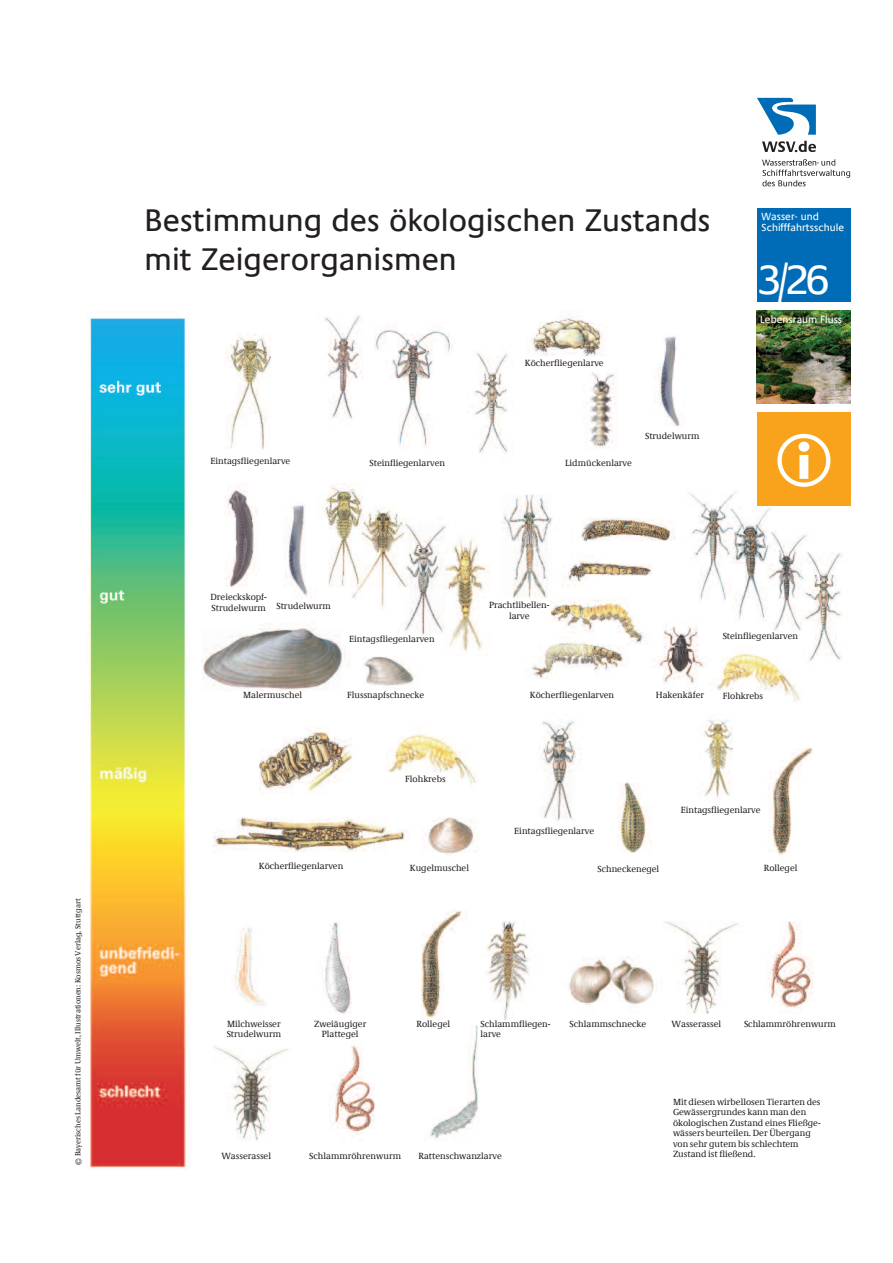
<style>
.page{position:relative;width:893px;height:1263px;background:#fff}
.page>*{position:absolute;margin:0;border:0;box-sizing:border-box;transform-origin:0 0}
.t1{font:42px "Praxis Com";color:#fff}
.t2{font:31.5px/39px "Praxis Com";color:#231f20}
.t3{font:10.5px/10.5px "Praxis Com";color:#fff}
.t4{font:9px/10.5px "Demos Com";color:#231f20}
.t5{font:7.5px "Demos Com";color:#231f20}
</style>
<div class="page">
<img style="left:89px;top:310px;width:762px;height:860px">
<svg style="left:757px;top:98px;width:59px;height:37px"></svg>
<svg style="left:762px;top:141px;width:54px;height:11px"></svg>
<svg style="left:762px;top:159px;width:88px;height:27px"></svg>
<div style="left:757px;top:412px;width:93px;height:94px;background:#f9a21c"></div>
<div style="left:757px;top:208px;width:93px;height:94px;background:#006bb6"></div>
<svg style="left:777px;top:434px;width:53px;height:53px"></svg>
<img style="left:757px;top:310px;width:93px;height:94px">
<div style="left:210px;top:457px;width:90px;height:21px;background:#fff"></div>
<div style="left:349px;top:636px;width:90px;height:12px;background:#fff"></div>
<div style="left:514px;top:828px;width:90px;height:10px;background:#fff"></div>
<div style="left:681px;top:806px;width:82px;height:11px;background:#fff"></div>
<div style="left:764px;top:865px;width:52px;height:10px;background:#fff"></div>
<div style="left:672px;top:1020px;width:52px;height:11px;background:#fff"></div>
<div style="left:221px;top:1152px;width:53px;height:10px;background:#fff"></div>
<div style="left:744px;top:1020px;width:106px;height:11px;background:#fff"></div>
<div style="left:309px;top:1152px;width:100px;height:10px;background:#fff"></div>
<div style="left:418px;top:1153px;width:100px;height:10px;background:#fff"></div>
<div style="left:673px;top:1098px;width:149px;height:70px;background:#fff"></div>
<div style="left:597px;top:865px;width:90px;height:11px;background:#fff"></div>
<div style="left:347px;top:692px;width:90px;height:10px;background:#fff"></div>
<div style="left:243px;top:692px;width:90px;height:10px;background:#fff"></div>
<div style="left:410px;top:865px;width:90px;height:10px;background:#fff"></div>
<div style="left:530px;top:692px;width:90px;height:10px;background:#fff"></div>
<div style="left:259px;top:862px;width:90px;height:11px;background:#fff"></div>
<div style="left:656px;top:692px;width:59px;height:10px;background:#fff"></div>
<div style="left:723px;top:692px;width:59px;height:11px;background:#fff"></div>
<div style="left:405px;top:776px;width:45px;height:10px;background:#fff"></div>
<div style="left:488px;top:602px;width:63px;height:22px;background:#fff"></div>
<div style="left:369px;top:459px;width:90px;height:21px;background:#fff"></div>
<div style="left:723px;top:632px;width:81px;height:12px;background:#fff"></div>
<div style="left:525px;top:360px;width:90px;height:10px;background:#fff"></div>
<div style="left:565px;top:460px;width:90px;height:14px;background:#fff"></div>
<div style="left:645px;top:432px;width:67px;height:16px;background:#fff"></div>
<div style="left:276px;top:603px;width:62px;height:16px;background:#fff"></div>
<div style="left:204px;top:594px;width:69px;height:24px;background:#fff"></div>
<div style="left:570px;top:1020px;width:83px;height:16px;background:#fff"></div>
<div style="left:480px;top:1020px;width:84px;height:38px;background:#fff"></div>
<div style="left:407px;top:1020px;width:52px;height:19px;background:#fff"></div>
<div style="left:309px;top:1020px;width:62px;height:20px;background:#fff"></div>
<div style="left:214px;top:1020px;width:80px;height:21px;background:#fff"></div>
<p class="t5" style="left:75px;top:1165px;width:268px;rotate:-90deg">© Bayerisches Landesamt für Umwelt, Illustrationen: Kosmos Verlag, Stuttgart</p>
<h2 class="t2" style="left:145px;top:201px;width:568px">Bestimmung des ökologischen Zustands mit Zeigerorganismen</h2>
<p class="t3" style="left:762px;top:212px;width:84px">Wasser- und<br>Schifffahrtsschule</p>
<h1 class="t1" style="left:757px;top:254px;width:75px">3/26</h1>
<p class="t3" style="left:760px;top:314px;width:83px">Lebensraum Fluss</p>
<p class="t4" style="left:210px;top:457px;width:81px">Eintagsfliegenlarve</p>
<p class="t4" style="left:369px;top:458px;width:77px">Steinfliegenlarven</p>
<p class="t4" style="left:525px;top:359px;width:80px">Köcherfliegenlarve</p>
<p class="t4" style="left:565px;top:459px;width:68px">Lidmückenlarve</p>
<p class="t4" style="left:645px;top:431px;width:56px">Strudelwurm</p>
<p class="t4" style="left:210px;top:593px;width:58px">Dreieckskopf-<br>Strudelwurm</p>
<p class="t4" style="left:276px;top:602px;width:56px">Strudelwurm</p>
<p class="t4" style="left:489px;top:601px;width:62px;text-align:center">Prachtlibellen&shy;larve</p>
<p class="t4" style="left:349px;top:635px;width:87px">Eintagsfliegenlarven</p>
<p class="t4" style="left:723px;top:631px;width:77px">Steinfliegenlarven</p>
<p class="t4" style="left:243px;top:691px;width:60px">Malermuschel</p>
<p class="t4" style="left:347px;top:691px;width:79px">Flussnapfschnecke</p>
<p class="t4" style="left:530px;top:691px;width:86px">Köcherfliegenlarven</p>
<p class="t4" style="left:656px;top:691px;width:50px">Hakenkäfer</p>
<p class="t4" style="left:723px;top:691px;width:42px">Flohkrebs</p>
<p class="t4" style="left:259px;top:862px;width:86px">Köcherfliegenlarven</p>
<p class="t4" style="left:405px;top:775px;width:42px">Flohkrebs</p>
<p class="t4" style="left:410px;top:864px;width:61px">Kugelmuschel</p>
<p class="t4" style="left:514px;top:827px;width:81px">Eintagsfliegenlarve</p>
<p class="t4" style="left:597px;top:865px;width:63px">Schneckenegel</p>
<p class="t4" style="left:681px;top:806px;width:81px">Eintagsfliegenlarve</p>
<p class="t4" style="left:764px;top:864px;width:35px">Rollegel</p>
<p class="t4" style="left:227px;top:1019px;width:56px">Milchweisser<br>Strudelwurm</p>
<p class="t4" style="left:314px;top:1019px;width:54px">Zweiäugiger</p>
<p class="t4" style="left:416px;top:1019px;width:35px">Rollegel</p>
<p class="t4" style="left:322px;top:1030px;width:38px">Plattegel</p>
<p class="t4" style="left:480px;top:1019px;width:72px">Schlammfliegen-</p>
<p class="t4" style="left:570px;top:1019px;width:78px">Schlammschnecke</p>
<p class="t4" style="left:480px;top:1030px;width:22px">larve</p>
<p class="t4" style="left:672px;top:1019px;width:51px">Wasserassel</p>
<p class="t4" style="left:744px;top:1019px;width:93px">Schlammröhrenwurm</p>
<p class="t4" style="left:221px;top:1151px;width:51px">Wasserassel</p>
<p class="t4" style="left:309px;top:1151px;width:93px">Schlammröhrenwurm</p>
<p class="t4" style="left:418px;top:1152px;width:85px">Rattenschwanzlarve</p>
<p class="t4" style="left:673px;top:1097px;width:149px">Mit diesen wirbellosen Tierarten des<br>Gewässergrundes kann man den ökologischen Zustand eines Fließge&shy;wässers beurteilen. Der Übergang von sehr gutem bis schlechtem<br>Zustand ist fließend.</p>
</div>
